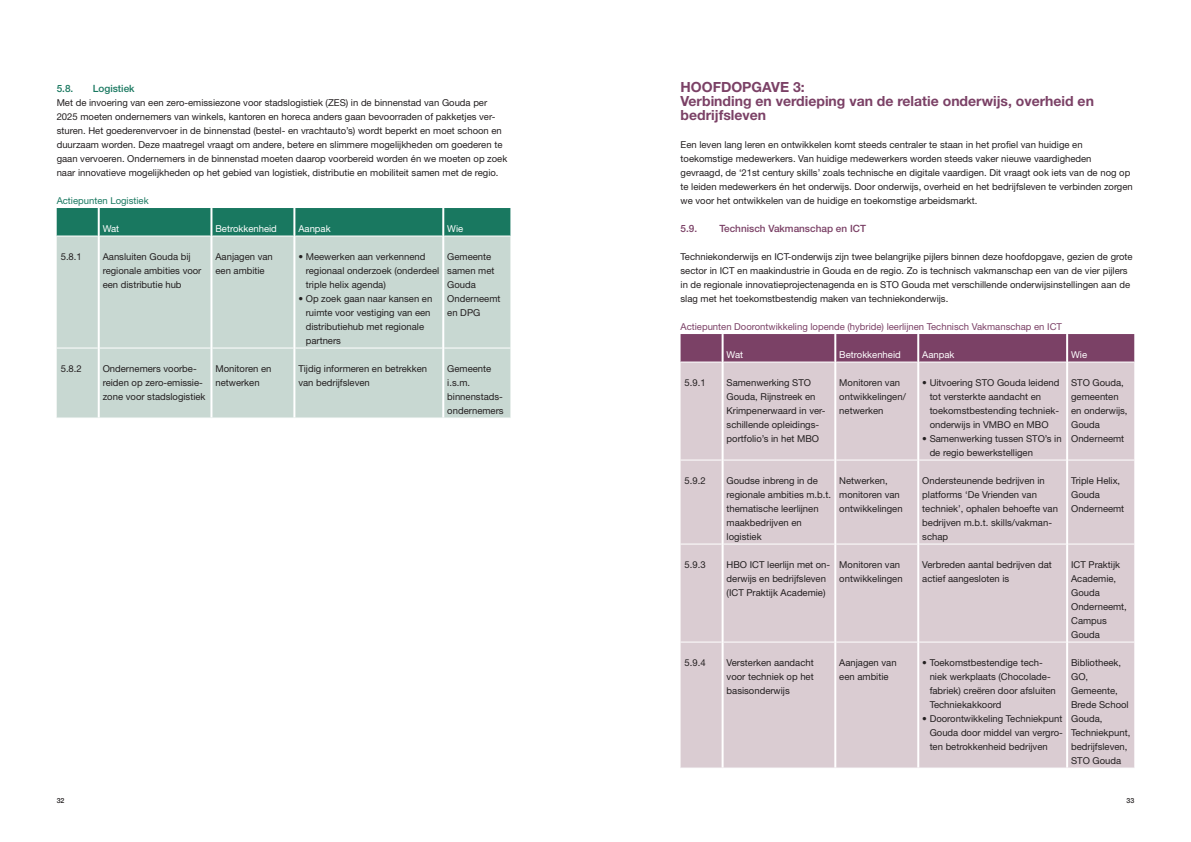
<style>
.page{position:relative;width:1191px;height:842px;background:#fff}
.page>*{position:absolute;margin:0;border:0;box-sizing:border-box;transform-origin:0 0}
.t1{font:700 14px/14px "Helvetica Neue LT Std";color:#7b4166}
.t2{font:500 10px "Helvetica Neue LT Std";color:#7b4166}
.t3{font:500 10px "Helvetica Neue LT Std";color:#197860}
.t4{font:9.5px/14px "Helvetica Neue LT Std";color:#231f20}
.t5{font:9.5px "Helvetica Neue LT Std";color:#7b4166}
.t6{font:9.5px "Helvetica Neue LT Std";color:#fff}
.t7{font:9.5px "Helvetica Neue LT Std";color:#197860}
.t8{font:500 7px "Helvetica Neue";color:#231f20}
</style>
<div class="page">
<div style="left:57px;top:208px;width:453px;height:28px;background:#197860"></div>
<div style="left:57px;top:237px;width:453px;height:181px;background:#c8d8d2"></div>
<hr style="left:295px;top:348px;width:147px;height:1px;background:#fff">
<hr style="left:57px;top:348px;width:41px;height:1px;background:#fff">
<hr style="left:100px;top:348px;width:110px;height:1px;background:#fff">
<hr style="left:212px;top:348px;width:81px;height:1px;background:#fff">
<hr style="left:444px;top:348px;width:66px;height:1px;background:#fff">
<hr style="left:98px;top:208px;width:2px;height:28px;background:#fff">
<hr style="left:210px;top:208px;width:2px;height:28px;background:#fff">
<hr style="left:293px;top:208px;width:2px;height:28px;background:#fff">
<hr style="left:442px;top:208px;width:2px;height:28px;background:#fff">
<hr style="left:98px;top:236px;width:2px;height:112px;background:#fff">
<hr style="left:210px;top:236px;width:2px;height:112px;background:#fff">
<hr style="left:293px;top:236px;width:2px;height:112px;background:#fff">
<hr style="left:442px;top:236px;width:2px;height:112px;background:#fff">
<hr style="left:98px;top:348px;width:2px;height:70px;background:#fff">
<hr style="left:210px;top:348px;width:2px;height:70px;background:#fff">
<hr style="left:293px;top:348px;width:2px;height:70px;background:#fff">
<hr style="left:442px;top:348px;width:2px;height:70px;background:#fff">
<div style="left:680px;top:334px;width:454px;height:28px;background:#7b4166"></div>
<div style="left:680px;top:363px;width:454px;height:405px;background:#daccd2"></div>
<hr style="left:919px;top:460px;width:147px;height:1px;background:#fff">
<hr style="left:919px;top:544px;width:147px;height:1px;background:#fff">
<hr style="left:919px;top:642px;width:147px;height:1px;background:#fff">
<hr style="left:680px;top:460px;width:41px;height:1px;background:#fff">
<hr style="left:723px;top:460px;width:111px;height:1px;background:#fff">
<hr style="left:836px;top:460px;width:81px;height:1px;background:#fff">
<hr style="left:1068px;top:460px;width:66px;height:1px;background:#fff">
<hr style="left:680px;top:544px;width:41px;height:1px;background:#fff">
<hr style="left:723px;top:544px;width:111px;height:1px;background:#fff">
<hr style="left:836px;top:544px;width:81px;height:1px;background:#fff">
<hr style="left:680px;top:642px;width:41px;height:1px;background:#fff">
<hr style="left:723px;top:642px;width:111px;height:1px;background:#fff">
<hr style="left:836px;top:642px;width:81px;height:1px;background:#fff">
<hr style="left:1068px;top:544px;width:66px;height:1px;background:#fff">
<hr style="left:1068px;top:642px;width:66px;height:1px;background:#fff">
<hr style="left:721px;top:334px;width:2px;height:28px;background:#fff">
<hr style="left:834px;top:334px;width:2px;height:28px;background:#fff">
<hr style="left:917px;top:334px;width:2px;height:28px;background:#fff">
<hr style="left:1066px;top:334px;width:2px;height:28px;background:#fff">
<hr style="left:721px;top:362px;width:2px;height:98px;background:#fff">
<hr style="left:834px;top:362px;width:2px;height:98px;background:#fff">
<hr style="left:917px;top:362px;width:2px;height:98px;background:#fff">
<hr style="left:1066px;top:362px;width:2px;height:98px;background:#fff">
<hr style="left:721px;top:460px;width:2px;height:84px;background:#fff">
<hr style="left:834px;top:460px;width:2px;height:84px;background:#fff">
<hr style="left:917px;top:460px;width:2px;height:84px;background:#fff">
<hr style="left:721px;top:544px;width:2px;height:98px;background:#fff">
<hr style="left:834px;top:544px;width:2px;height:98px;background:#fff">
<hr style="left:917px;top:544px;width:2px;height:98px;background:#fff">
<hr style="left:721px;top:642px;width:2px;height:126px;background:#fff">
<hr style="left:834px;top:642px;width:2px;height:126px;background:#fff">
<hr style="left:917px;top:642px;width:2px;height:126px;background:#fff">
<hr style="left:1066px;top:460px;width:2px;height:84px;background:#fff">
<hr style="left:1066px;top:544px;width:2px;height:98px;background:#fff">
<hr style="left:1066px;top:642px;width:2px;height:126px;background:#fff">
<p class="t3" style="left:57px;top:82px;width:18px">5.8.</p>
<p class="t3" style="left:93px;top:82px;width:43px">Logistiek</p>
<p class="t4" style="left:57px;top:95px;width:452px">Met de invoering van een zero-emissiezone voor stadslogistiek (ZES) in de binnenstad van Gouda per 2025 moeten ondernemers van winkels, kantoren en horeca anders gaan bevoorraden of pakketjes ver&shy;sturen. Het goederenvervoer in de binnenstad (bestel- en vrachtauto’s) wordt beperkt en moet schoon en duurzaam worden. Deze maatregel vraagt om andere, betere en slimmere mogelijkheden om goederen te gaan vervoeren. Ondernemers in de binnenstad moeten daarop voorbereid worden én we moeten op zoek naar innovatieve mogelijkheden op het gebied van logistiek, distributie en mobiliteit samen met de regio.</p>
<p class="t7" style="left:57px;top:195px;width:93px">Actiepunten Logistiek</p>
<p class="t6" style="left:103px;top:223px;width:18px">Wat</p>
<p class="t6" style="left:215px;top:223px;width:63px">Betrokkenheid</p>
<p class="t6" style="left:298px;top:223px;width:34px">Aanpak</p>
<p class="t6" style="left:447px;top:223px;width:18px">Wie</p>
<p class="t4" style="left:61px;top:249px;width:23px">5.8.1</p>
<p class="t4" style="left:103px;top:249px;width:100px">Aansluiten Gouda bij regionale ambities voor een distributie hub</p>
<p class="t4" style="left:215px;top:250px;width:59px">Aanjagen van een ambitie</p>
<p class="t4" style="left:306px;top:250px;width:135px;text-indent:-7px">• Meewerken aan verkennend regionaal onderzoek (onderdeel triple helix agenda)</p>
<p class="t4" style="left:306px;top:292px;width:128px;text-indent:-7px">• Op zoek gaan naar kansen en ruimte voor vestiging van een distributiehub met regionale partners</p>
<p class="t4" style="left:447px;top:250px;width:55px">Gemeente samen met<br>Gouda<br>Onderneemt en DPG</p>
<p class="t4" style="left:61px;top:362px;width:23px">5.8.2</p>
<p class="t4" style="left:103px;top:362px;width:104px">Ondernemers voorbe&shy;reiden op zero-emissie&shy;zone voor stadslogistiek</p>
<p class="t4" style="left:215px;top:362px;width:57px">Monitoren en netwerken</p>
<p class="t4" style="left:298px;top:362px;width:130px">Tijdig informeren en betrekken van bedrijfsleven</p>
<p class="t4" style="left:447px;top:362px;width:58px">Gemeente i.s.m. binnenstads&shy;ondernemers</p>
<h1 class="t1" style="left:680px;top:80px;width:415px">HOOFDOPGAVE 3:<br>Verbinding en verdieping van de relatie onderwijs, overheid en bedrijfsleven</h1>
<p class="t4" style="left:680px;top:137px;width:454px">Een leven lang leren en ontwikkelen komt steeds centraler te staan in het profiel van huidige en toekomstige medewerkers. Van huidige medewerkers worden steeds vaker nieuwe vaardigheden gevraagd, de ‘21st century skills’ zoals technische en digitale vaardigen. Dit vraagt ook iets van de nog op te leiden medewerkers én het onderwijs. Door onderwijs, overheid en het bedrijfsleven te verbinden zorgen we voor het ontwikkelen van de huidige en toekomstige arbeidsmarkt.</p>
<p class="t2" style="left:680px;top:222px;width:18px">5.9.</p>
<p class="t2" style="left:719px;top:222px;width:148px">Technisch Vakmanschap en ICT</p>
<p class="t4" style="left:680px;top:249px;width:453px">Techniekonderwijs en ICT-onderwijs zijn twee belangrijke pijlers binnen deze hoofdopgave, gezien de grote sector in ICT en maakindustrie in Gouda en de regio. Zo is technisch vakmanschap een van de vier pijlers in de regionale innovatieprojectenagenda en is STO Gouda met verschillende onderwijsinstellingen aan de slag met het toekomstbestendig maken van techniekonderwijs.</p>
<p class="t5" style="left:680px;top:321px;width:383px">Actiepunten Doorontwikkeling lopende (hybride) leerlijnen Technisch Vakmanschap en ICT</p>
<p class="t6" style="left:726px;top:349px;width:18px">Wat</p>
<p class="t6" style="left:839px;top:349px;width:63px">Betrokkenheid</p>
<p class="t6" style="left:922px;top:349px;width:34px">Aanpak</p>
<p class="t6" style="left:1071px;top:349px;width:18px">Wie</p>
<p class="t4" style="left:684px;top:375px;width:23px">5.9.1</p>
<p class="t4" style="left:726px;top:375px;width:100px">Samenwerking STO<br>Gouda, Rijnstreek en<br>Krimpenerwaard in ver&shy;schillende opleidings&shy;portfolio’s in het MBO</p>
<p class="t4" style="left:839px;top:376px;width:68px">Monitoren van ontwikkelingen/ netwerken</p>
<p class="t4" style="left:929px;top:376px;width:131px;text-indent:-7px">• Uitvoering STO Gouda leidend tot versterkte aandacht en toekomstbestending techniek&shy;onderwijs in VMBO en MBO</p>
<p class="t4" style="left:1071px;top:376px;width:58px">STO Gouda, gemeenten en onderwijs,<br>Gouda<br>Onderneemt</p>
<p class="t4" style="left:929px;top:432px;width:133px;text-indent:-7px">• Samenwerking tussen STO’s in de regio bewerkstelligen</p>
<p class="t4" style="left:684px;top:474px;width:23px">5.9.2</p>
<p class="t4" style="left:726px;top:474px;width:106px">Goudse inbreng in de regionale ambities m.b.t. thematische leerlijnen maakbedrijven en logistiek</p>
<p class="t4" style="left:839px;top:474px;width:65px">Netwerken, monitoren van ontwikkelingen</p>
<p class="t4" style="left:922px;top:474px;width:137px">Ondersteunende bedrijven in platforms ‘De Vrienden van techniek’, ophalen behoefte van bedrijven m.b.t. skills/vakman&shy;schap</p>
<p class="t4" style="left:1071px;top:474px;width:55px">Triple Helix,<br>Gouda<br>Onderneemt</p>
<p class="t4" style="left:684px;top:558px;width:23px">5.9.3</p>
<p class="t4" style="left:726px;top:558px;width:105px">HBO ICT leerlijn met on&shy;derwijs en bedrijfsleven (ICT Praktijk Academie)</p>
<p class="t4" style="left:839px;top:558px;width:65px">Monitoren van ontwikkelingen</p>
<p class="t4" style="left:922px;top:558px;width:131px">Verbreden aantal bedrijven dat actief aangesloten is</p>
<p class="t4" style="left:1071px;top:558px;width:57px">ICT Praktijk<br>Academie,<br>Gouda<br>Onderneemt,<br>Campus<br>Gouda</p>
<p class="t4" style="left:684px;top:656px;width:23px">5.9.4</p>
<p class="t4" style="left:726px;top:656px;width:89px;text-align:justify">Versterken aandacht voor techniek op het basisonderwijs</p>
<p class="t4" style="left:839px;top:656px;width:59px">Aanjagen van een ambitie</p>
<p class="t4" style="left:929px;top:656px;width:128px;text-indent:-7px">• Toekomstbestendige tech&shy;niek werkplaats (Chocolade&shy;fabriek) creëren door afsluiten<br>Techniekakkoord</p>
<p class="t4" style="left:929px;top:712px;width:135px;text-align:justify;text-indent:-7px">• Doorontwikkeling Techniekpunt Gouda door middel van vergro&shy;ten betrokkenheid bedrijven</p>
<p class="t4" style="left:1071px;top:656px;width:61px">Bibliotheek,<br>GO,<br>Gemeente,<br>Brede School<br>Gouda,<br>Techniekpunt, bedrijfsleven,<br>STO Gouda</p>
<p class="t8" style="left:57px;top:795px;width:9px">32</p>
<p class="t8" style="left:1126px;top:795px;width:9px">33</p>
</div>
